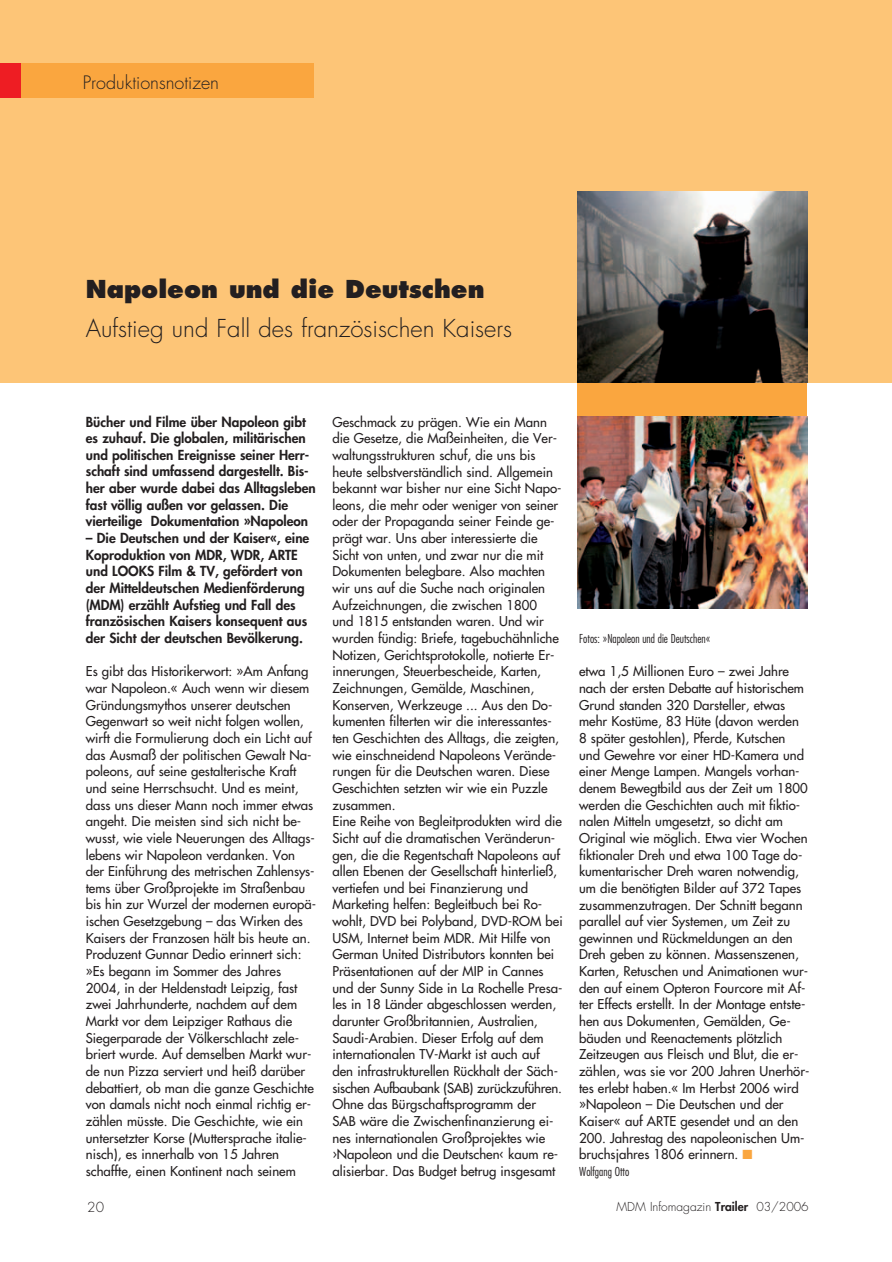
<style>
.page{position:relative;width:892px;height:1262px;background:#fff}
.page>*{position:absolute;margin:0;border:0;box-sizing:border-box;transform-origin:0 0}
.t1{font:300 24px "Futura";color:#231f20}
.t2{font:800 24px "Futura";color:#231f20}
.t3{font:300 18px "Futura";color:#231f20}
.t4{font:800 13.5px/16.6px "Futura";color:#231f20}
.t5{font:300 13.5px "Futura";color:#231f20}
.t6{font:13.2px/16.6px "Futura";color:#231f20}
.t7{font:300 condensed 12px "Futura";color:#231f20}
.t8{font:300 12px "Futura";color:#231f20}
.s1{color:#faa63f}
.s2{font-weight:800}
</style>
<div class="page">
<svg style="left:0;top:0;width:892px;height:609px"></svg>
<h2 class="t3" style="left:83px;top:74px;width:138px">Produktionsnotizen</h2>
<h1 class="t2" style="left:86px;top:278px;width:400px">Napoleon und die Deutschen</h1>
<h1 class="t1" style="left:86px;top:316px;width:428px">Aufstieg und Fall des französischen Kaisers</h1>
<p class="t4" style="left:86px;top:414px;width:232px">Bücher und Filme über Napoleon gibt es zuhauf. Die globalen, militärischen und politischen Ereignisse seiner Herr&shy;schaft sind umfassend dargestellt. Bis&shy;her aber wurde dabei das Alltagsleben fast völlig außen vor gelassen. Die vierteilige Dokumentation »Napoleon</p>
<p class="t4" style="left:86px;top:531px;width:225px">– Die Deutschen und der Kaiser«, eine Koproduktion von MDR, WDR, ARTE und LOOKS Film &amp; TV, gefördert von der Mitteldeutschen Medienförderung (MDM) erzählt Aufstieg und Fall des französischen Kaisers konsequent aus der Sicht der deutschen Bevölkerung.</p>
<p class="t6" style="left:86px;top:664px;width:232px">Es gibt das Historikerwort: »Am Anfang war Napoleon.« Auch wenn wir diesem Gründungsmythos unserer deutschen Gegenwart so weit nicht folgen wollen, wirft die Formulierung doch ein Licht auf das Ausmaß der politischen Gewalt Na&shy;poleons, auf seine gestalterische Kraft und seine Herrschsucht. Und es meint, dass uns dieser Mann noch immer etwas angeht. Die meisten sind sich nicht be&shy;wusst, wie viele Neuerungen des Alltags&shy;lebens wir Napoleon verdanken. Von der Einführung des metrischen Zahlensys&shy;tems über Großprojekte im Straßenbau bis hin zur Wurzel der modernen europä&shy;ischen Gesetzgebung – das Wirken des Kaisers der Franzosen hält bis heute an.<br>Produzent Gunnar Dedio erinnert sich: »Es begann im Sommer des Jahres 2004, in der Heldenstadt Leipzig, fast zwei Jahrhunderte, nachdem auf dem Markt vor dem Leipziger Rathaus die Siegerparade der Völkerschlacht zele&shy;briert wurde. Auf demselben Markt wur&shy;de nun Pizza serviert und heiß darüber debattiert, ob man die ganze Geschichte von damals nicht noch einmal richtig er&shy;zählen müsste. Die Geschichte, wie ein untersetzter Korse (Muttersprache italie&shy;nisch), es innerhalb von 15 Jahren schaffte, einen Kontinent nach seinem</p>
<p class="t6" style="left:332px;top:414px;width:232px">Geschmack zu prägen. Wie ein Mann die Gesetze, die Maßeinheiten, die Ver&shy;waltungsstrukturen schuf, die uns bis heute selbstverständlich sind. Allgemein bekannt war bisher nur eine Sicht Napo&shy;leons, die mehr oder weniger von seiner oder der Propaganda seiner Feinde ge&shy;prägt war. Uns aber interessierte die Sicht von unten, und zwar nur die mit Dokumenten belegbare. Also machten wir uns auf die Suche nach originalen Aufzeichnungen, die zwischen 1800<br>und 1815 entstanden waren. Und wir wurden fündig: Briefe, tagebuchähnliche Notizen, Gerichtsprotokolle, notierte Er&shy;innerungen, Steuerbescheide, Karten, Zeichnungen, Gemälde, Maschinen, Konserven, Werkzeuge ... Aus den Do&shy;kumenten filterten wir die interessantes&shy;ten Geschichten des Alltags, die zeigten, wie einschneidend Napoleons Verände&shy;rungen für die Deutschen waren. Diese Geschichten setzten wir wie ein Puzzle zusammen.<br>Eine Reihe von Begleitprodukten wird die Sicht auf die dramatischen Veränderun&shy;gen, die die Regentschaft Napoleons auf allen Ebenen der Gesellschaft hinterließ, vertiefen und bei Finanzierung und Marketing helfen: Begleitbuch bei Ro&shy;wohlt, DVD bei Polyband, DVD-ROM bei USM, Internet beim MDR. Mit Hilfe von German United Distributors konnten bei Präsentationen auf der MIP in Cannes und der Sunny Side in La Rochelle Presa&shy;les in 18 Länder abgeschlossen werden, darunter Großbritannien, Australien, Saudi-Arabien. Dieser Erfolg auf dem internationalen TV-Markt ist auch auf den infrastrukturellen Rückhalt der Säch&shy;sischen Aufbaubank (SAB) zurückzuführen.<br>Ohne das Bürgschaftsprogramm der SAB wäre die Zwischenfinanzierung ei&shy;nes internationalen Großprojektes wie ›Napoleon und die Deutschen‹ kaum re&shy;alisierbar. Das Budget betrug insgesamt</p>
<p class="t7" style="left:579px;top:633px;width:133px">Fotos: »Napoleon und die Deutschen«</p>
<p class="t6" style="left:579px;top:664px;width:232px">etwa 1,5 Millionen Euro – zwei Jahre nach der ersten Debatte auf historischem Grund standen 320 Darsteller, etwas mehr Kostüme, 83 Hüte (davon werden 8 später gestohlen), Pferde, Kutschen und Gewehre vor einer HD-Kamera und einer Menge Lampen. Mangels vorhan&shy;denem Bewegtbild aus der Zeit um 1800 werden die Geschichten auch mit fiktio&shy;nalen Mitteln umgesetzt, so dicht am Original wie möglich. Etwa vier Wochen fiktionaler Dreh und etwa 100 Tage do&shy;kumentarischer Dreh waren notwendig, um die benötigten Bilder auf 372 Tapes zusammenzutragen. Der Schnitt begann parallel auf vier Systemen, um Zeit zu gewinnen und Rückmeldungen an den Dreh geben zu können. Massenszenen, Karten, Retuschen und Animationen wur&shy;den auf einem Opteron Fourcore mit Af&shy;ter Effects erstellt. In der Montage entste&shy;hen aus Dokumenten, Gemälden, Ge&shy;bäuden und Reenactements plötzlich Zeitzeugen aus Fleisch und Blut, die er&shy;zählen, was sie vor 200 Jahren Unerhör&shy;tes erlebt haben.« Im Herbst 2006 wird »Napoleon – Die Deutschen und der Kaiser« auf ARTE gesendet und an den 200. Jahrestag des napoleonischen Um&shy;bruchsjahres 1806 erinnern. <span class="s1">■</span></p>
<p class="t7" style="left:579px;top:1166px;width:52px">Wolfgang Otto</p>
<p class="t5" style="left:87px;top:1201px;width:18px">20</p>
<p class="t8" style="left:616px;top:1201px;width:194px">MDM Infomagazin <span class="s2">Trailer</span> 03/2006</p>
</div>
